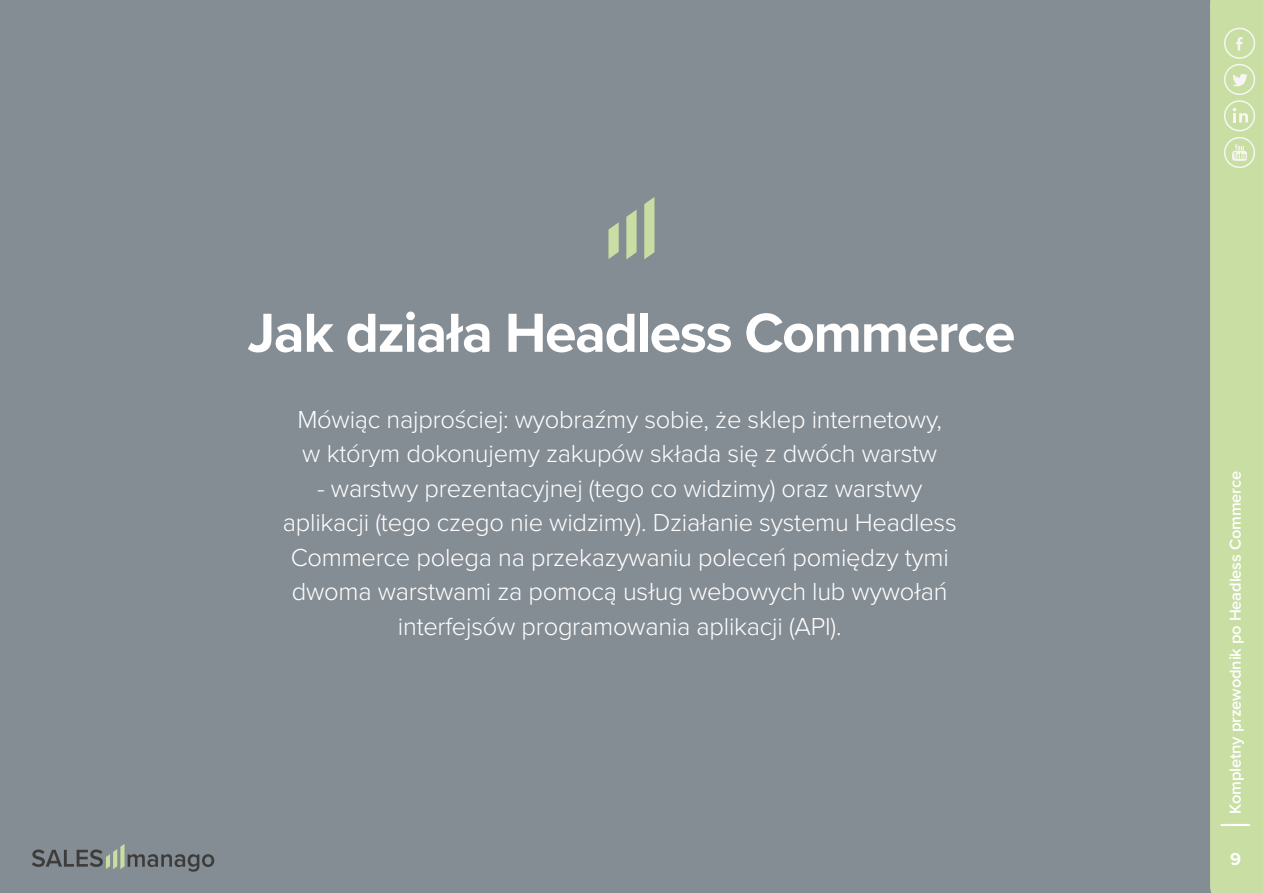
<style>
.page{position:relative;width:1263px;height:893px;background:#fff}
.page>*{position:absolute;margin:0;border:0;box-sizing:border-box;transform-origin:0 0}
.t1{font:700 57px "Proxima Nova";letter-spacing:-.025em;color:#fff}
.t2{font:300 25.5px/34.5px "Proxima Nova";letter-spacing:-.01em;color:#fff}
.t3{font:700 18px "Proxima Nova";color:#fff}
.t4{font:600 16.5px "Proxima Nova";letter-spacing:-.01em;color:#fff}
</style>
<div class="page">
<div style="left:0;top:0;width:1229px;height:893px;background:#858d94"></div>
<div style="left:1210px;top:0;width:53px;height:893px;background:#c9dea3"></div>
<hr style="left:1220px;top:824px;width:30px;height:2px;background:#fff">
<svg style="left:1232px;top:74px;width:16px;height:12px"></svg>
<svg style="left:1236px;top:37px;width:6px;height:14px"></svg>
<svg style="left:1233px;top:108px;width:15px;height:14px"></svg>
<svg style="left:1232px;top:144px;width:15px;height:17px"></svg>
<div style="left:1224px;top:28px;width:31px;height:31px;border:2px solid #f6f6f6;border-radius:50%"></div>
<div style="left:1224px;top:64px;width:31px;height:31px;border:2px solid #f6f6f6;border-radius:50%"></div>
<div style="left:1224px;top:100px;width:31px;height:31px;border:2px solid #f6f6f6;border-radius:50%"></div>
<div style="left:1224px;top:137px;width:31px;height:31px;border:2px solid #f6f6f6;border-radius:50%"></div>
<svg style="left:32px;top:844px;width:182px;height:28px"></svg>
<svg style="left:608px;top:222px;width:11px;height:37px"></svg>
<svg style="left:626px;top:210px;width:11px;height:49px"></svg>
<svg style="left:644px;top:197px;width:10px;height:62px"></svg>
<p class="t1" style="left:247px;top:290px;width:769px">Jak działa Headless Commerce</p>
<p class="t2" style="left:297px;top:401px;width:646px">Mówiąc najprościej: wyobraźmy sobie, że sklep internetowy, w którym dokonujemy zakupów składa się z dwóch warstw</p>
<p class="t2" style="left:283px;top:470px;width:675px;text-align:center">- warstwy prezentacyjnej (tego co widzimy) oraz warstwy aplikacji (tego czego nie widzimy). Działanie systemu Headless Commerce polega na przekazywaniu poleceń pomiędzy tymi dwoma warstwami za pomocą usług webowych lub wywołań interfejsów programowania aplikacji (API).</p>
<p class="t4" style="left:1223px;top:813px;width:344px;rotate:-90deg">Kompletny przewodnik po Headless Commerce</p>
<p class="t3" style="left:1230px;top:845px;width:12px">9</p>
</div>
